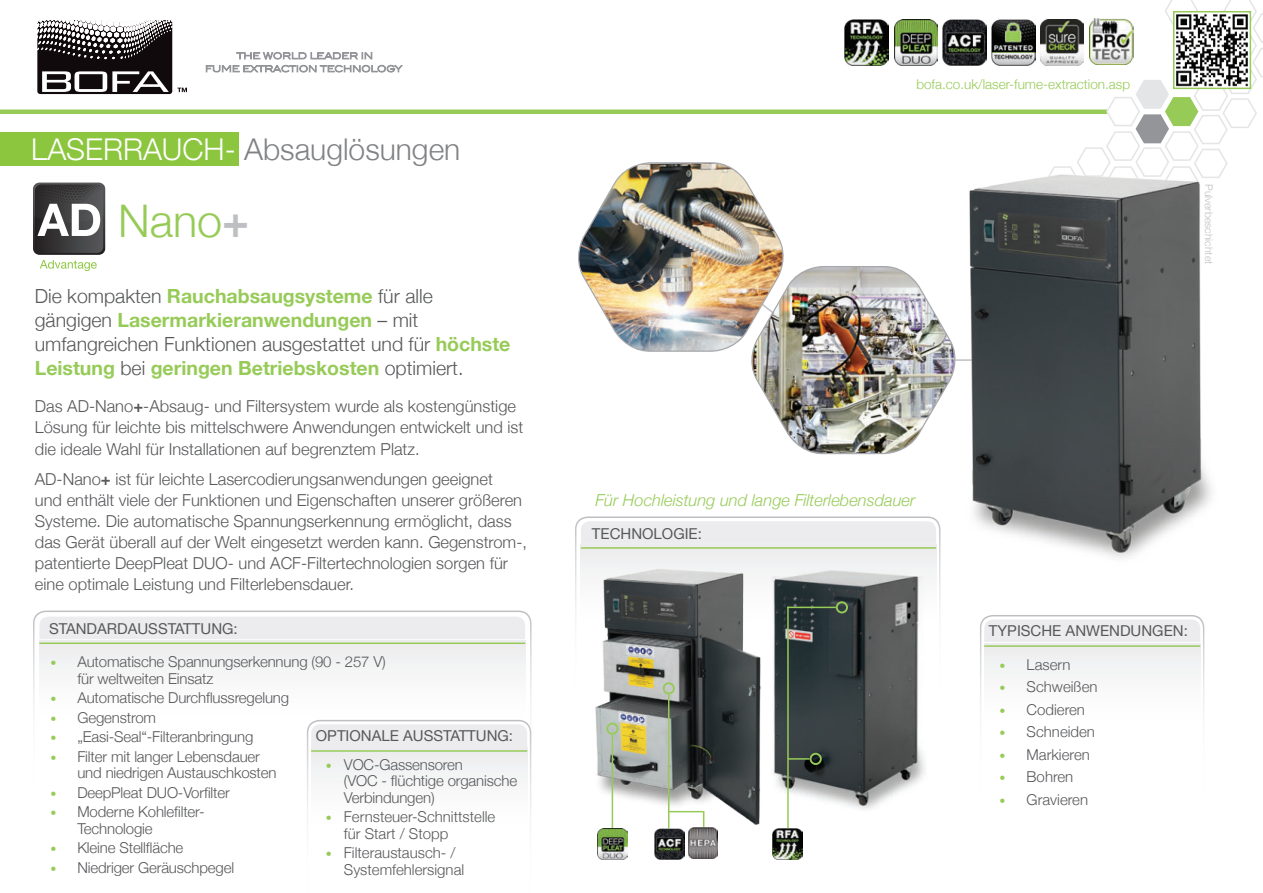
<style>
.page{position:relative;width:1263px;height:893px;background:#fff}
.page>*{position:absolute;margin:0;border:0;box-sizing:border-box;transform-origin:0 0}
.t1{font:300 45px "Helvetica Neue";color:#97cb58}
.t2{font:300 30px "Helvetica Neue";color:#808285}
.t3{font:300 19.5px/24px "Helvetica Neue";color:#57585a}
.t4{font:300 16.5px/21px "Helvetica Neue";color:#57585a}
.t5{font:italic 300 16.5px "Helvetica Neue";color:#97cb58}
.t6{font:300 15px/16.5px "Helvetica Neue";letter-spacing:-.01em;color:#57585a}
.t7{font:15px "Helvetica Neue";color:#57585a}
.t8{font:300 13.5px "Helvetica Neue";color:#97cb58}
.t9{font:300 10.5px "Helvetica Neue";color:#bebfc2}
.s1{color:#fff}
.s2{font-weight:500;color:#bebfc2}
.s3{font-weight:700;color:#97cb58}
.s4{font-weight:700}
.s5{font-size:12px;color:#97cb58}
</style>
<div class="page">
<hr style="left:0;top:110px;width:1107px;height:4px;background:#97cb58">
<div style="left:36px;top:19px;width:137px;height:76px;background:#110a0c;border-radius:4px"></div>
<div style="left:36px;top:18px;width:138px;height:78px;border:2px solid #fff;border-radius:4px"></div>
<svg style="left:36px;top:20px;width:137px;height:39px"></svg>
<svg style="left:42px;top:71px;width:127px;height:21px"></svg>
<svg style="left:177px;top:88px;width:10px;height:4px"></svg>
<svg style="left:206px;top:51px;width:197px;height:22px"></svg>
<div style="left:581px;top:545px;width:355px;height:84px;background:#efeff0"></div>
<div style="left:581px;top:521px;width:355px;height:23px;background:#ececee"></div>
<hr style="left:581px;top:547px;width:355px;height:2px;background:#97cb58">
<div style="left:575px;top:516px;width:365px;height:216px;border:2px solid #fff;border-radius:12px"></div>
<img style="left:777px;top:570px;width:159px;height:240px">
<img style="left:575px;top:563px;width:202px;height:274px">
<hr style="left:955px;top:359px;width:57px;height:2px;background:#bebfc2">
<img style="left:578px;top:162px;width:383px;height:293px">
<img style="left:962px;top:182px;width:250px;height:376px">
<div style="left:980px;top:615px;width:224px;height:215px;border:2px solid #fff;border-radius:12px"></div>
<div style="left:984px;top:643px;width:216px;height:84px;background:#f8f8f9"></div>
<div style="left:984px;top:619px;width:216px;height:23px;background:#ececee"></div>
<hr style="left:984px;top:645px;width:216px;height:2px;background:#97cb58">
<div style="left:0;top:133px;width:238px;height:33px;background:#8bc63e"></div>
<div style="left:33px;top:611px;width:499px;height:215px;border:2px solid #fff;border-radius:12px"></div>
<div style="left:39px;top:640px;width:486px;height:84px;background:#f7f7f8"></div>
<div style="left:39px;top:617px;width:486px;height:22px;background:#ececee"></div>
<hr style="left:39px;top:642px;width:486px;height:2px;background:#97cb58">
<svg style="left:307px;top:720px;width:224px;height:106px"></svg>
<hr style="left:311px;top:750px;width:216px;height:2px;background:#97cb58">
<hr style="left:668px;top:810px;width:35px;height:3px;background:#fff">
<hr style="left:702px;top:811px;width:3px;height:18px;background:#fff">
<hr style="left:668px;top:811px;width:35px;height:1px;background:#97cb58">
<svg style="left:703px;top:811px;width:1px;height:16px"></svg>
<hr style="left:787px;top:607px;width:49px;height:1px;background:#97cb58">
<hr style="left:788px;top:758px;width:22px;height:2px;background:#97cb58">
<hr style="left:787px;top:607px;width:2px;height:238px;background:#97cb58">
<hr style="left:668px;top:694px;width:1px;height:151px;background:#97cb58">
<hr style="left:612px;top:735px;width:1px;height:113px;background:#97cb58">
<div style="left:663px;top:682px;width:12px;height:12px;border:2px solid #97cb58;border-radius:50%"></div>
<div style="left:606px;top:723px;width:12px;height:12px;border:2px solid #97cb58;border-radius:50%"></div>
<div style="left:836px;top:601px;width:12px;height:12px;border:2px solid #97cb58;border-radius:50%"></div>
<div style="left:810px;top:753px;width:12px;height:12px;border:2px solid #97cb58;border-radius:50%"></div>
<img style="left:894px;top:20px;width:43px;height:45px">
<img style="left:943px;top:20px;width:43px;height:46px">
<img style="left:845px;top:20px;width:43px;height:45px">
<img style="left:992px;top:20px;width:23px;height:45px">
<svg style="left:1015px;top:0;width:248px;height:214px"></svg>
<img style="left:598px;top:828px;width:30px;height:32px">
<img style="left:655px;top:828px;width:29px;height:31px">
<img style="left:772px;top:829px;width:30px;height:31px">
<img style="left:688px;top:827px;width:30px;height:32px">
<svg style="left:33px;top:183px;width:72px;height:88px"></svg>
<h2 class="t2" style="left:31px;top:133px;width:431px"><span class="s1">LASERRAUCH-</span> Absauglösungen</h2>
<h1 class="t1" style="left:118px;top:197px;width:133px">Nano<span class="s2">+</span></h1>
<p class="t3" style="left:35px;top:284px;width:477px">Die kompakten <span class="s3">Rauchabsaugsysteme</span> für alle gängigen <span class="s3">Lasermarkieranwendungen</span> – mit umfangreichen Funktionen ausgestattet und für <span class="s3">höchste Leistung</span> bei <span class="s3">geringen Betriebskosten</span> optimiert.</p>
<p class="t4" style="left:35px;top:396px;width:490px">Das AD-Nano<span class="s4">+</span>-Absaug- und Filtersystem wurde als kostengünstige<br>Lösung für leichte bis mittelschwere Anwendungen entwickelt und ist die ideale Wahl für Installationen auf begrenztem Platz.</p>
<p class="t4" style="left:35px;top:468px;width:494px">AD-Nano<span class="s4">+</span> ist für leichte Lasercodierungsanwendungen geeignet<br>und enthält viele der Funktionen und Eigenschaften unserer größeren Systeme. Die automatische Spannungserkennung ermöglicht, dass das Gerät überall auf der Welt eingesetzt werden kann. Gegenstrom-, patentierte DeepPleat DUO- und ACF-Filtertechnologien sorgen für eine optimale Leistung und Filterlebensdauer.</p>
<p class="t7" style="left:49px;top:620px;width:190px">STANDARDAUSSTATTUNG:</p>
<p class="t6" style="left:77px;top:654px;width:310px;text-indent:-27px"><span class="s5">•</span> Automatische Spannungserkennung (90 - 257 V) für weltweiten Einsatz</p>
<p class="t6" style="left:50px;top:689px;width:240px"><span class="s5">•</span> Automatische Durchflussregelung</p>
<p class="t6" style="left:50px;top:709px;width:107px"><span class="s5">•</span> Gegenstrom</p>
<p class="t6" style="left:50px;top:729px;width:204px"><span class="s5">•</span> „Easi-Seal“-Filteranbringung</p>
<p class="t6" style="left:77px;top:748px;width:201px;text-indent:-27px"><span class="s5">•</span> Filter mit langer Lebensdauer und niedrigen Austauschkosten</p>
<p class="t6" style="left:50px;top:783px;width:181px"><span class="s5">•</span> DeepPleat DUO-Vorfilter</p>
<p class="t6" style="left:77px;top:803px;width:129px;text-indent:-27px"><span class="s5">•</span> Moderne Kohlefilter-<br>Technologie</p>
<p class="t6" style="left:50px;top:839px;width:134px"><span class="s5">•</span> Kleine Stellfläche</p>
<p class="t6" style="left:50px;top:859px;width:185px"><span class="s5">•</span> Niedriger Geräuschpegel</p>
<p class="t7" style="left:316px;top:727px;width:199px">OPTIONALE AUSSTATTUNG:</p>
<p class="t6" style="left:344px;top:756px;width:175px;text-indent:-18px"><span class="s5">•</span> VOC-Gassensoren<br>(VOC - flüchtige organische<br>Verbindungen)</p>
<p class="t6" style="left:344px;top:809px;width:153px;text-indent:-18px"><span class="s5">•</span> Fernsteuer-Schnittstelle für Start / Stopp</p>
<p class="t6" style="left:344px;top:845px;width:122px;text-indent:-18px"><span class="s5">•</span> Filteraustausch- /<br>Systemfehlersignal</p>
<p class="t8" style="left:916px;top:77px;width:215px">bofa.co.uk/laser-fume-extraction.asp</p>
<p class="t9" style="left:1214px;top:184px;width:82px;rotate:90deg">Pulverbeschichtet</p>
<p class="t5" style="left:595px;top:494px;width:321px">Für Hochleistung und lange Filterlebensdauer</p>
<p class="t7" style="left:592px;top:525px;width:112px">TECHNOLOGIE:</p>
<p class="t7" style="left:989px;top:622px;width:200px">TYPISCHE ANWENDUNGEN:</p>
<p class="t6" style="left:1000px;top:656px;width:72px"><span class="s5">•</span> Lasern</p>
<p class="t6" style="left:1000px;top:679px;width:99px"><span class="s5">•</span> Schweißen</p>
<p class="t6" style="left:1000px;top:701px;width:87px"><span class="s5">•</span> Codieren</p>
<p class="t6" style="left:1000px;top:724px;width:97px"><span class="s5">•</span> Schneiden</p>
<p class="t6" style="left:1000px;top:746px;width:92px"><span class="s5">•</span> Markieren</p>
<p class="t6" style="left:1000px;top:769px;width:75px"><span class="s5">•</span> Bohren</p>
<p class="t6" style="left:1000px;top:791px;width:90px"><span class="s5">•</span> Gravieren</p>
</div>
